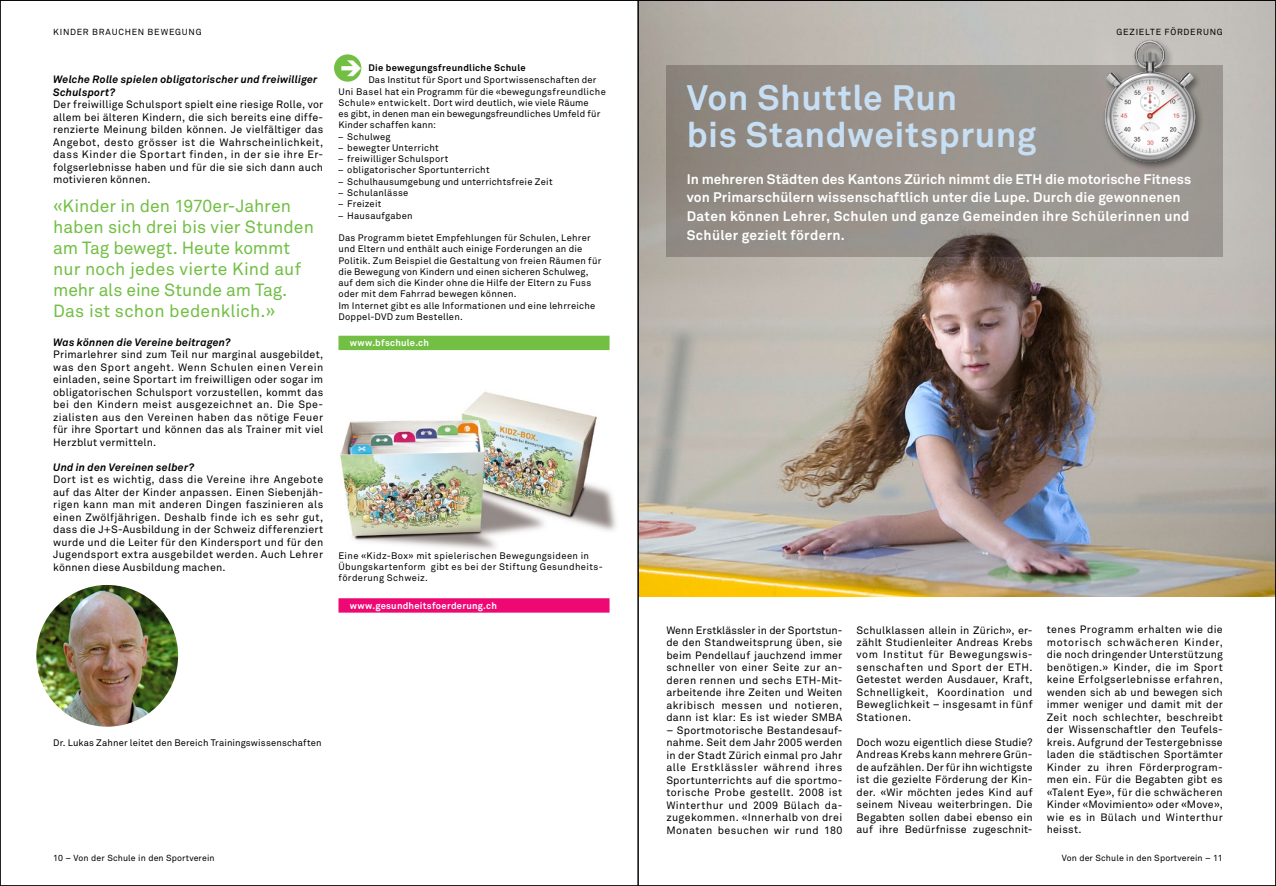
<style>
.page{position:relative;width:1276px;height:886px;background:#fff}
.page>*{position:absolute;margin:0;border:0;box-sizing:border-box;transform-origin:0 0}
.t1{font:700 35px/37.5px "Akkurat Office";letter-spacing:.015em;color:#c7dff4}
.t2{font:17.5px/21px "Akkurat Office";letter-spacing:.005em;color:#72bf44}
.t3{font:700 13.75px/18.8px "Akkurat Office";letter-spacing:.01em;color:#fff}
.t4{font:10.62px/12.5px "Akkurat Office";letter-spacing:.025em;color:#000;text-align:justify}
.t5{font:italic 700 10.62px/12.5px "Akkurat Office";letter-spacing:.02em;color:#000}
.t6{font:9.38px/11.2px "Akkurat Office";letter-spacing:.02em;color:#000}
.t7{font:9.38px/11.2px "Akkurat Office";letter-spacing:.04em;color:#000}
.t8{font:700 9.38px "Akkurat Office";letter-spacing:.025em;color:#fff}
.t9{font:700 9.38px "Akkurat Office";letter-spacing:.035em;color:#000}
.t10{font:8.75px "Akkurat Office";letter-spacing:.015em;color:#000}
.t11{font:8.75px "Akkurat Office";letter-spacing:.085em;color:#000}
.s1{font-family:"Univers LT Std"}
</style>
<div class="page">
<div style="left:338px;top:336px;width:271px;height:14px;background:#72bf44"></div>
<svg style="left:334px;top:54px;width:27px;height:28px"></svg>
<img style="left:639px;top:2px;width:635px;height:594px">
<img style="left:340px;top:391px;width:276px;height:159px">
<div style="left:338px;top:598px;width:271px;height:15px;background:#ed0874"></div>
<img style="left:36px;top:585px;width:142px;height:142px;border-radius:71px">
<div style="left:666px;top:66px;width:556px;height:191px;background:linear-gradient(to right,#908880,#9e9a95)"></div>
<img style="left:1073px;top:31px;width:152px;height:152px">
<hr style="left:638px;top:0;width:1px;height:886px;background:#000">
<svg style="left:340px;top:57px;width:21px;height:22px"></svg>
<p class="t11" style="left:53px;top:27px;width:150px">KINDER BRAUCHEN BEWEGUNG</p>
<p class="t11" style="left:1116px;top:27px;width:108px">GEZIELTE FÖRDERUNG</p>
<p class="t5" style="left:53px;top:74px;width:266px">Welche Rolle spielen obligatorischer und freiwilliger<br>Schulsport?</p>
<p class="t4" style="left:53px;top:99px;width:272px">Der freiwillige Schulsport spielt eine riesige Rolle, vor allem bei älteren Kindern, die sich bereits eine diffe&shy;renzierte Meinung bilden können. Je vielfältiger das Angebot, desto grösser ist die Wahrscheinlichkeit, dass Kinder die Sportart finden, in der sie ihre Er&shy;folgserlebnisse haben und für die sie sich dann auch motivieren können.</p>
<h2 class="t2" style="left:53px;top:196px;width:262px">«Kinder in den 1970er-Jahren haben sich drei bis vier Stunden am Tag bewegt. Heute kommt nur noch jedes vierte Kind auf mehr als eine Stunde am Tag.<br>Das ist schon bedenklich.»</h2>
<p class="t5" style="left:53px;top:336px;width:179px">Was können die Vereine beitragen?</p>
<p class="t4" style="left:53px;top:349px;width:272px">Primarlehrer sind zum Teil nur marginal ausgebildet, was den Sport angeht. Wenn Schulen einen Verein einladen, seine Sportart im freiwilligen oder sogar im obligatorischen Schulsport vorzustellen, kommt das bei den Kindern meist ausgezeichnet an. Die Spe&shy;zialisten aus den Vereinen haben das nötige Feuer für ihre Sportart und können das als Trainer mit viel Herzblut vermitteln.</p>
<p class="t5" style="left:53px;top:461px;width:143px">Und in den Vereinen selber?</p>
<p class="t4" style="left:53px;top:474px;width:272px">Dort ist es wichtig, dass die Vereine ihre Angebote auf das Alter der Kinder anpassen. Einen Siebenjäh&shy;rigen kann man mit anderen Dingen faszinieren als einen Zwölfjährigen. Deshalb finde ich es sehr gut, dass die J+S-Ausbildung in der Schweiz differenziert wurde und die Leiter für den Kindersport und für den Jugendsport extra ausgebildet werden. Auch Lehrer können diese Ausbildung machen.</p>
<p class="t9" style="left:368px;top:62px;width:159px">Die bewegungsfreundliche Schule</p>
<p class="t6" style="left:338px;top:75px;width:269px;text-indent:30px">Das Institut für Sport und Sportwissenschaften der Uni Basel hat ein Programm für die «bewegungsfreundliche Schule» entwickelt. Dort wird deutlich, wie viele Räume<br>es gibt, in denen man ein bewegungsfreundliches Umfeld für Kinder schaffen kann:</p>
<p class="t6" style="left:338px;top:131px;width:54px"><span class="s1">–</span> Schulweg</p>
<p class="t6" style="left:338px;top:142px;width:102px"><span class="s1">–</span> bewegter Unterricht</p>
<p class="t6" style="left:338px;top:154px;width:111px"><span class="s1">–</span> freiwilliger Schulsport</p>
<p class="t6" style="left:338px;top:165px;width:153px"><span class="s1">–</span> obligatorischer Sportunterricht</p>
<p class="t6" style="left:338px;top:176px;width:216px"><span class="s1">–</span> Schulhausumgebung und unterrichtsfreie Zeit</p>
<p class="t6" style="left:338px;top:187px;width:71px"><span class="s1">–</span> Schulanlässe</p>
<p class="t6" style="left:338px;top:199px;width:44px"><span class="s1">–</span> Freizeit</p>
<p class="t6" style="left:338px;top:210px;width:76px"><span class="s1">–</span> Hausaufgaben</p>
<p class="t6" style="left:338px;top:232px;width:264px">Das Programm bietet Empfehlungen für Schulen, Lehrer und Eltern und enthält auch einige Forderungen an die Politik. Zum Beispiel die Gestaltung von freien Räumen für die Bewegung von Kindern und einen sicheren Schulweg, auf dem sich die Kinder ohne die Hilfe der Eltern zu Fuss oder mit dem Fahrrad bewegen können.<br>Im Internet gibt es alle Informationen und eine lehrreiche Doppel-DVD zum Bestellen.</p>
<p class="t8" style="left:350px;top:337px;width:81px">www.bfschule.ch</p>
<p class="t7" style="left:338px;top:550px;width:266px">Eine «Kidz-Box» mit spielerischen Bewegungsideen in<br>Übungskartenform gibt es bei der Stiftung Gesundheits&shy;förderung Schweiz.</p>
<p class="t8" style="left:350px;top:599px;width:149px">www.gesundheitsfoerderung.ch</p>
<p class="t6" style="left:53px;top:737px;width:270px">Dr. Lukas Zahner leitet den Bereich Trainingswissenschaften</p>
<h1 class="t1" style="left:687px;top:79px;width:351px">Von Shuttle Run<br>bis Standweitsprung</h1>
<p class="t3" style="left:687px;top:169px;width:506px">In mehreren Städten des Kantons Zürich nimmt die ETH die motorische Fitness von Primarschülern wissenschaftlich unter die Lupe. Durch die gewonnenen Daten können Lehrer, Schulen und ganze Gemeinden ihre Schülerinnen und Schüler gezielt fördern.</p>
<p class="t4" style="left:666px;top:624px;width:177px">Wenn Erstklässler in der Sportstun&shy;de den Standweitsprung üben, sie beim Pendellauf jauchzend immer schneller von einer Seite zur an&shy;deren rennen und sechs ETH-Mit&shy;arbeitende ihre Zeiten und Weiten akribisch messen und notieren, dann ist klar: Es ist wieder SMBA</p>
<p class="t4" style="left:666px;top:724px;width:178px">– Sportmotorische Bestandesauf&shy;nahme. Seit dem Jahr 2005 werden in der Stadt Zürich einmal pro Jahr alle Erstklässler während ihres Sportunterrichts auf die sportmo&shy;torische Probe gestellt. 2008 ist Winterthur und 2009 Bülach da&shy;zugekommen. «Innerhalb von drei Monaten besuchen wir rund 180</p>
<p class="t4" style="left:856px;top:624px;width:177px">Schulklassen allein in Zürich», er&shy;zählt Studienleiter Andreas Krebs vom Institut für Bewegungswis&shy;senschaften und Sport der ETH.<br>Getestet werden Ausdauer, Kraft, Schnelligkeit, Koordination und Beweglichkeit – insgesamt in fünf Stationen.</p>
<p class="t4" style="left:856px;top:736px;width:177px">Doch wozu eigentlich diese Studie?<br>Andreas Krebs kann mehrere Grün&shy;de aufzählen. Der für ihn wichtigste ist die gezielte Förderung der Kin&shy;der. «Wir möchten jedes Kind auf seinem Niveau weiterbringen. Die Begabten sollen dabei ebenso ein auf ihre Bedürfnisse zugeschnit-</p>
<p class="t4" style="left:1046px;top:624px;width:177px">tenes Programm erhalten wie die motorisch schwächeren Kinder, die noch dringender Unterstützung benötigen.» Kinder, die im Sport keine Erfolgserlebnisse erfahren, wenden sich ab und bewegen sich immer weniger und damit mit der Zeit noch schlechter, beschreibt der Wissenschaftler den Teufels&shy;kreis. Aufgrund der Testergebnisse laden die städtischen Sportämter Kinder zu ihren Förderprogram&shy;men ein. Für die Begabten gibt es «Talent Eye», für die schwächeren Kinder «Movimiento» oder «Move», wie es in Bülach und Winterthur heisst.</p>
<p class="t10" style="left:53px;top:853px;width:163px">10 – Von der Schule in den Sportverein</p>
<p class="t10" style="left:1061px;top:853px;width:163px">Von der Schule in den Sportverein – 11</p>
</div>
